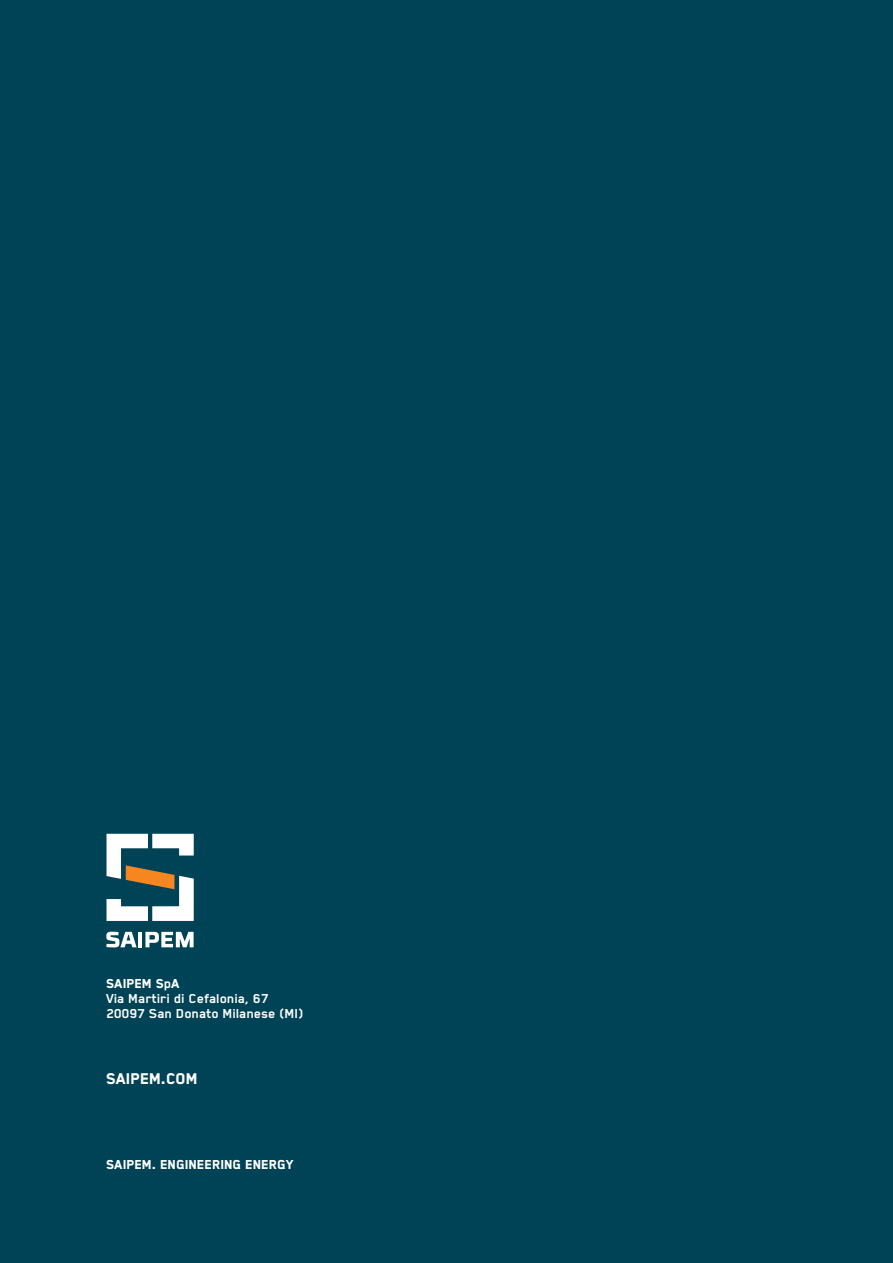
<style>
.page{position:relative;width:893px;height:1263px;background:#fff}
.page>*{position:absolute;margin:0;border:0;box-sizing:border-box;transform-origin:0 0}
.t1{font:800 18px "Blender Pro";color:#fff}
.t2{font:700 15px/15px "Blender Pro";color:#fff}
.t3{font:800 15px "Blender Pro";color:#fff}
.s1{font-weight:800}
</style>
<div class="page">
<div style="left:0;top:0;width:892px;height:1263px;background:#004356"></div>
<svg style="left:106px;top:834px;width:88px;height:87px"></svg>
<svg style="left:106px;top:932px;width:31px;height:15px"></svg>
<hr style="left:138px;top:932px;width:4px;height:15px;background:#fff">
<svg style="left:145px;top:932px;width:48px;height:15px"></svg>
<p class="t2" style="left:106px;top:975px;width:199px"><span class="s1">saipem s</span>p<span class="s1">a<br></span>Via Martiri di Cefalonia, 67<br>20097 San Donato Milanese (MI)</p>
<p class="t1" style="left:106px;top:1067px;width:93px">saipem.com</p>
<p class="t3" style="left:106px;top:1155px;width:189px">saipem. engineering energy</p>
</div>
